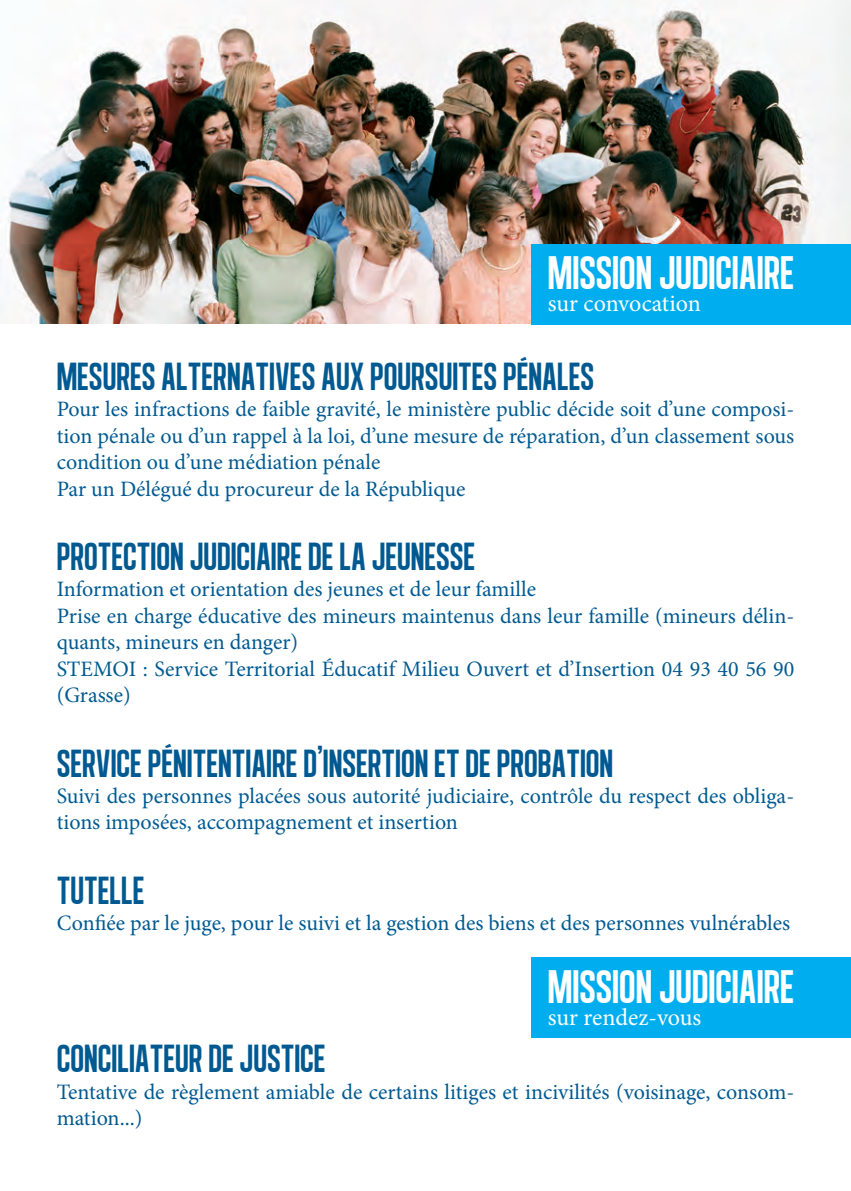
<style>
.page{position:relative;width:851px;height:1191px;background:#fff}
.page>*{position:absolute;margin:0;border:0;box-sizing:border-box;transform-origin:0 0}
.t1{font:48px "Algre Sans NC";color:#fff}
.t2{font:40px "Algre Sans NC";color:#005a91}
.t3{font:24px "Minion Pro";letter-spacing:-.005em;color:#fff}
.t4{font:22px/26.4px "Minion Pro";color:#005a91}
</style>
<div class="page">
<img style="left:0;top:0;width:850px;height:323px">
<div style="left:531px;top:244px;width:319px;height:81px;background:#00aeef"></div>
<div style="left:531px;top:957px;width:319px;height:80px;background:#00aeef"></div>
<p class="t1" style="left:547px;top:247px;width:248px">MISSION JUDICIAIRE</p>
<p class="t3" style="left:547px;top:288px;width:155px">sur convocation</p>
<p class="t2" style="left:57px;top:355px;width:539px">MESURES ALTERNATIVES AUX POURSUITES PÉNALES</p>
<p class="t4" style="left:57px;top:396px;width:739px;text-align:justify">Pour les infractions de faible gravité, le ministère public décide soit d’une composi&shy;tion pénale ou d’un rappel à la loi, d’une mesure de réparation, d’un classement sous condition ou d’une médiation pénale</p>
<p class="t4" style="left:57px;top:475px;width:410px">Par un Délégué du procureur de la République</p>
<p class="t2" style="left:57px;top:535px;width:420px">PROTECTION JUDICIAIRE DE LA JEUNESSE</p>
<p class="t4" style="left:57px;top:576px;width:481px">Information et orientation des jeunes et de leur famille</p>
<p class="t4" style="left:57px;top:603px;width:738px">Prise en charge éducative des mineurs maintenus dans leur famille (mineurs délin&shy;quants, mineurs en danger)</p>
<p class="t4" style="left:57px;top:655px;width:738px">STEMOI : Service Territorial Éducatif Milieu Ouvert et d’Insertion 04 93 40 56 90 (Grasse)</p>
<p class="t2" style="left:57px;top:741px;width:558px">SERVICE PÉNITENTIAIRE D’INSERTION ET DE PROBATION</p>
<p class="t4" style="left:57px;top:783px;width:739px">Suivi des personnes placées sous autorité judiciaire, contrôle du respect des obliga&shy;tions imposées, accompagnement et insertion</p>
<p class="t2" style="left:57px;top:868px;width:89px">TUTELLE</p>
<p class="t4" style="left:57px;top:910px;width:734px">Confiée par le juge, pour le suivi et la gestion des biens et des personnes vulnérables</p>
<p class="t1" style="left:547px;top:960px;width:248px">MISSION JUDICIAIRE</p>
<p class="t3" style="left:547px;top:1001px;width:155px">sur rendez-vous</p>
<p class="t2" style="left:57px;top:1037px;width:270px">CONCILIATEUR DE JUSTICE</p>
<p class="t4" style="left:57px;top:1078px;width:738px">Tentative de règlement amiable de certains litiges et incivilités (voisinage, consom&shy;mation...)</p>
</div>
